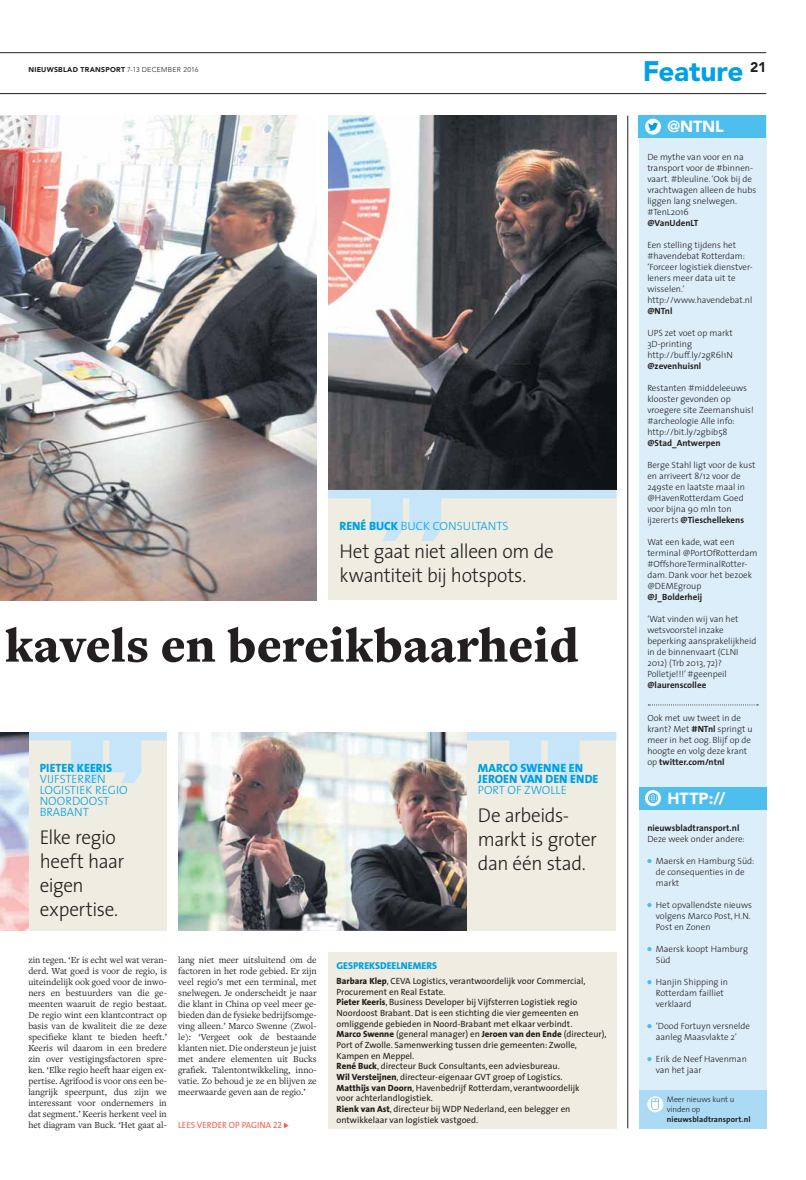
<style>
.page{position:relative;width:806px;height:1180px;background:#fff}
.page>*{position:absolute;margin:0;border:0;box-sizing:border-box;transform-origin:0 0}
.t1{font:900 50px "Freight Text Pro";color:#231f20}
.t2{font:900 28px "Avenir LT Std";letter-spacing:-.01em;color:#00a0e4}
.t3{font:300 20px/24px "The Sans";letter-spacing:-.02em;color:#231f20;scale:.96 1}
.t4{font:900 16px "Avenir LT Std";color:#fff}
.t5{font:300 12px/11px "The Sans";color:#00a0e4}
.t6{font:800 12px/11px "The Sans";color:#00a0e4}
.t7{font:800 10px "The Sans";color:#00a0e4}
.t8{font:9.6px/11px "Freight Text Pro";color:#231f20;text-align:justify}
.t9{font:300 9px/11px "The Sans";color:#231f20}
.t10{font:9px/10.7px "The Sans";color:#231f20}
.t11{font:700 9px "The Sans";color:#231f20}
.t12{font:9px "The Sans Caps";color:#f2634c}
.t13{font:300 8px/10px "The Sans";letter-spacing:-.01em;color:#231f20}
.t14{font:700 8px "The Sans";letter-spacing:.01em;color:#231f20}
.t15{font:900 7px "Avenir LT Std";letter-spacing:.04em;color:#231f20}
.s1{font-weight:300}
.s2{font-weight:800}
.s3{font-weight:700}
</style>
<div class="page">
<hr style="left:0;top:93px;width:765px;height:1px;background:#231f20">
<hr style="left:0;top:52px;width:765px;height:1px;background:#231f20">
<hr style="left:627px;top:116px;width:1px;height:1012px;background:#231f20">
<img style="left:328px;top:116px;width:288px;height:374px">
<div style="left:638px;top:116px;width:127px;height:973px;background:#dceefa"></div>
<svg style="left:647px;top:859px;width:4px;height:4px"></svg>
<svg style="left:647px;top:903px;width:4px;height:4px"></svg>
<svg style="left:647px;top:947px;width:4px;height:4px"></svg>
<svg style="left:647px;top:980px;width:4px;height:4px"></svg>
<svg style="left:647px;top:1024px;width:4px;height:4px"></svg>
<svg style="left:647px;top:1057px;width:4px;height:4px"></svg>
<svg style="left:648px;top:704px;width:109px;height:1px"></svg>
<div style="left:638px;top:1089px;width:127px;height:39px;background:#abdaf5"></div>
<div style="left:638px;top:116px;width:127px;height:22px;background:#4dbeed"></div>
<div style="left:638px;top:787px;width:127px;height:22px;background:#4dbeed"></div>
<svg style="left:644px;top:119px;width:16px;height:16px"></svg>
<svg style="left:644px;top:790px;width:16px;height:16px"></svg>
<svg style="left:647px;top:793px;width:10px;height:10px"></svg>
<svg style="left:647px;top:1096px;width:16px;height:16px"></svg>
<svg style="left:651px;top:1098px;width:7px;height:11px"></svg>
<svg style="left:647px;top:123px;width:10px;height:8px"></svg>
<img style="left:0;top:116px;width:316px;height:484px">
<div style="left:328px;top:495px;width:288px;height:105px;background:#efede2"></div>
<svg style="left:328px;top:490px;width:288px;height:51px"></svg>
<div style="left:466px;top:732px;width:150px;height:198px;background:#efede2"></div>
<svg style="left:466px;top:732px;width:150px;height:51px"></svg>
<div style="left:28px;top:732px;width:139px;height:198px;background:#efede2"></div>
<svg style="left:28px;top:732px;width:139px;height:51px"></svg>
<img style="left:0;top:732px;width:28px;height:198px">
<img style="left:178px;top:732px;width:288px;height:198px">
<svg style="left:284px;top:1123px;width:4px;height:5px"></svg>
<div style="left:328px;top:952px;width:288px;height:176px;background:#efede2"></div>
<p class="t15" style="left:28px;top:66px;width:171px">NIEUWSBLAD TRANSPORT <span class="s1">7-13 DECEMBER 2016</span></p>
<h3 class="t5" style="left:339px;top:521px;width:170px"><span class="s2">RENÉ BUCK</span> BUCK CONSULTANTS</h3>
<h3 class="t3" style="left:339px;top:541px;width:225px">Het gaat niet alleen om de kwantiteit bij hotspots.</h3>
<h1 class="t1" style="left:5px;top:626px;width:575px">kavels en bereikbaarheid</h1>
<h3 class="t6" style="left:40px;top:762px;width:74px">PIETER KEERIS</h3>
<h3 class="t5" style="left:40px;top:774px;width:89px">VIJFSTERREN<br>LOGISTIEK REGIO<br>NOORDOOST<br>BRABANT</h3>
<h3 class="t3" style="left:40px;top:827px;width:89px">Elke regio heeft haar eigen expertise.</h3>
<p class="t8" style="left:28px;top:955px;width:140px">zin tegen. ‘Er is echt wel wat veran&shy;derd. Wat goed is voor de regio, is uiteindelijk ook goed voor de inwo&shy;ners en bestuurders van die ge&shy;meenten waaruit de regio bestaat.<br>De regio wint een klantcontract op basis van de kwaliteit die ze deze specifieke klant te bieden heeft.’ Keeris wil daarom in een bredere zin over vestigingsfactoren spre&shy;ken. ‘Elke regio heeft haar eigen ex&shy;pertise. Agrifood is voor ons een be&shy;langrijk speerpunt, dus zijn we interessant voor ondernemers in dat segment.’ Keeris herkent veel in het diagram van Buck. ‘Het gaat al-</p>
<p class="t8" style="left:178px;top:955px;width:140px">lang niet meer uitsluitend om de factoren in het rode gebied. Er zijn veel regio’s met een terminal, met snelwegen. Je onderscheidt je naar die klant in China op veel meer ge&shy;bieden dan de fysieke bedrijfsomge&shy;ving alleen.’ Marco Swenne (Zwol&shy;le): ‘Vergeet ook de bestaande klanten niet. Die ondersteun je juist met andere elementen uit Bucks grafiek. Talentontwikkeling, inno&shy;vatie. Zo behoud je ze en blijven ze meerwaarde geven aan de regio.’</p>
<p class="t12" style="left:178px;top:1122px;width:105px">LEES VERDER OP PAGINA 22</p>
<h3 class="t6" style="left:477px;top:762px;width:122px">MARCO SWENNE EN<br>JEROEN VAN DEN ENDE</h3>
<h3 class="t5" style="left:477px;top:785px;width:90px">PORT OF ZWOLLE</h3>
<h3 class="t3" style="left:477px;top:805px;width:125px">De arbeids&shy;markt is groter dan één stad.</h3>
<p class="t7" style="left:336px;top:960px;width:102px">GESPREKSDEELNEMERS</p>
<p class="t10" style="left:336px;top:976px;width:271px"><span class="s2">Barbara Klep</span>, CEVA Logistics, verantwoordelijk voor Commercial, Procurement en Real Estate.<br><span class="s2">Pieter Keeris</span>, Business Developer bij Vijfsterren Logistiek regio Noordoost Brabant. Dat is een stichting die vier gemeenten en omliggende gebieden in Noord-Brabant met elkaar verbindt.<br><span class="s2">Marco Swenne</span> (general manager) en <span class="s2">Jeroen van den Ende</span> (directeur), Port of Zwolle. Samenwerking tussen drie gemeenten: Zwolle, Kampen en Meppel.<br><span class="s2">René Buck</span>, directeur Buck Consultants, een adviesbureau.<br><span class="s2">Wil Versteijnen</span>, directeur-eigenaar GVT groep of Logistics.<br><span class="s2">Matthijs van Doorn</span>, Havenbedrijf Rotterdam, verantwoordelijk<br>voor achterlandlogistiek.<br><span class="s2">Rienk van Ast</span>, directeur bij WDP Nederland, een belegger en ontwikkelaar van logistiek vastgoed.</p>
<h2 class="t2" style="left:642px;top:57px;width:125px">Feature <sup>21</sup></h2>
<h3 class="t4" style="left:667px;top:119px;width:58px">@NTNL</h3>
<p class="t9" style="left:647px;top:152px;width:110px">De mythe van voor en na transport voor de #binnen&shy;vaart. #bleuline. ‘Ook bij de vrachtwagen alleen de hubs liggen lang snelwegen. #TenL2016</p>
<p class="t11" style="left:647px;top:218px;width:52px">@VanUdenLT</p>
<p class="t9" style="left:647px;top:240px;width:107px">Een stelling tijdens het #havendebat Rotterdam: ‘Forceer logistiek dienstver&shy;leners meer data uit te wisselen.’ http://www.havendebat.nl</p>
<p class="t11" style="left:647px;top:306px;width:27px">@NTnl</p>
<p class="t9" style="left:647px;top:328px;width:87px">UPS zet voet op markt<br>3D-printing http://buff.ly/2gR6l1N</p>
<p class="t11" style="left:647px;top:361px;width:55px">@zevenhuisnl</p>
<p class="t9" style="left:647px;top:383px;width:108px">Restanten #middeleeuws klooster gevonden op vroegere site Zeemanshuis! #archeologie Alle info: http://bit.ly/2gbib58</p>
<p class="t11" style="left:647px;top:438px;width:75px">@Stad_Antwerpen</p>
<p class="t9" style="left:647px;top:460px;width:110px">Berge Stahl ligt voor de kust en arriveert 8/12 voor de<br>249ste en laatste maal in @HavenRotterdam Goed voor bijna 90 mln ton ijzererts <span class="s3">@Tieschellekens</span></p>
<p class="t9" style="left:647px;top:537px;width:111px">Wat een kade, wat een terminal @PortOfRotterdam #OffshoreTerminalRotter&shy;dam. Dank voor het bezoek @DEMEgroup</p>
<p class="t11" style="left:647px;top:592px;width:56px">@J_Bolderheij</p>
<p class="t9" style="left:647px;top:614px;width:111px">‘Wat vinden wij van het wetsvoorstel inzake beperking aansprakelijkheid in de binnenvaart (CLNI<br>2012) (Trb 2013, 72)?<br>Polletje!!!’ #geenpeil</p>
<p class="t11" style="left:647px;top:680px;width:60px">@laurenscollee</p>
<p class="t9" style="left:647px;top:713px;width:107px">Ook met uw tweet in de krant? Met <span class="s3">#NTnl</span> springt u meer in het oog. Blijf op de hoogte en volg deze krant op <span class="s3">twitter.com/ntnl</span></p>
<h3 class="t4" style="left:667px;top:790px;width:59px">HTTP://</h3>
<p class="t11" style="left:647px;top:823px;width:93px">nieuwsbladtransport.nl</p>
<p class="t9" style="left:647px;top:834px;width:99px">Deze week onder andere:</p>
<p class="t9" style="left:655px;top:856px;width:100px">Maersk en Hamburg Süd: de consequenties in de markt</p>
<p class="t9" style="left:655px;top:900px;width:97px">Het opvallendste nieuws volgens Marco Post, H.N.<br>Post en Zonen</p>
<p class="t9" style="left:655px;top:944px;width:94px">Maersk koopt Hamburg<br>Süd</p>
<p class="t9" style="left:655px;top:977px;width:74px">Hanjin Shipping in<br>Rotterdam failliet verklaard</p>
<p class="t9" style="left:655px;top:1021px;width:96px">‘Dood Fortuyn versnelde aanleg Maasvlakte 2’</p>
<p class="t9" style="left:655px;top:1054px;width:92px">Erik de Neef Havenman van het jaar</p>
<p class="t13" style="left:666px;top:1095px;width:69px">Meer nieuws kunt u vinden op</p>
<p class="t14" style="left:666px;top:1115px;width:85px">nieuwsbladtransport.nl</p>
</div>
